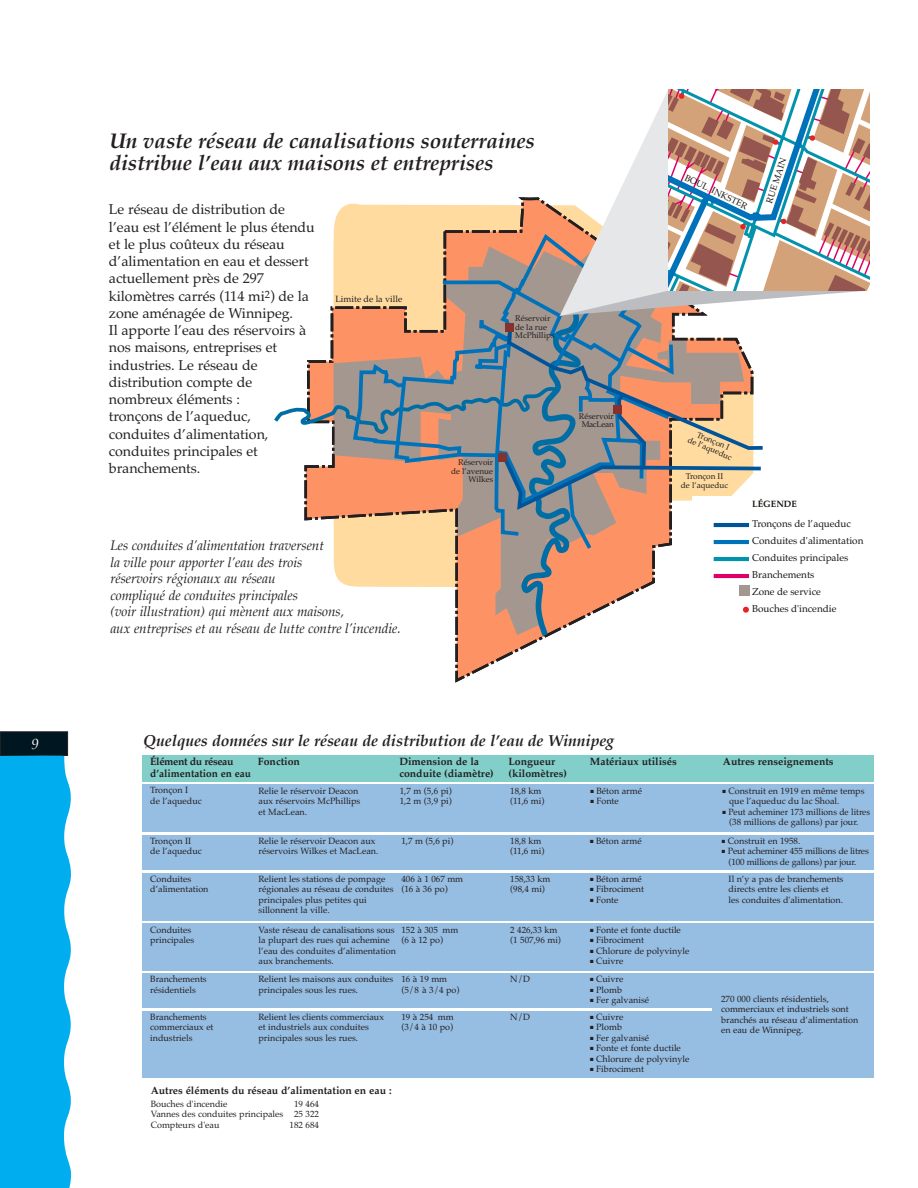
<style>
.page{position:relative;width:918px;height:1188px;background:#fff}
.page>*{position:absolute;margin:0;border:0;box-sizing:border-box;transform-origin:0 0}
.t1{font:italic 700 21px/22.5px "Palatino";letter-spacing:-.005em;color:#231f20}
.t2{font:italic 700 15.75px "Palatino";letter-spacing:-.005em;color:#231f20}
.t3{font:italic 15px "Palatino";color:#fff}
.t4{font:14.25px/17.2px "Palatino";letter-spacing:-.005em;color:#231f20}
.t5{font:italic 13.5px/16.5px "Palatino";letter-spacing:-.005em;color:#231f20}
.t6{font:700 10.5px "Palatino";color:#231f20}
.t7{font:700 10.5px "Palatino";color:#231f20;scale:.96 1}
.t8{font:700 10.5px "Palatino";letter-spacing:-.035em;color:#231f20}
.t9{font:9.9px/17.1px "Palatino";color:#181512}
.t10{font:700 9.15px "Palatino";color:#181512}
.t11{font:9px/10.5px "Palatino";color:#231f20}
.t12{font:9px/15.6px "Palatino";color:#181512}
.t13{font:9px/10.5px "Palatino";letter-spacing:-.02em;color:#231f20}
.t14{font:9px/10.5px "Palatino";color:#231f20;text-align:center;scale:.96 1}
.t15{font:8.25px/8.2px "Palatino";color:#231f20;text-align:center}
</style>
<div class="page">
<div style="left:1px;top:732px;width:66px;height:23px;background:#001722"></div>
<div style="left:0;top:731px;width:68px;height:25px;border:1px solid #231f20"></div>
<div style="left:142px;top:785px;width:731px;height:47px;background:#96bde2"></div>
<div style="left:142px;top:873px;width:731px;height:47px;background:#96bde2"></div>
<div style="left:142px;top:923px;width:731px;height:47px;background:#96bde2"></div>
<div style="left:142px;top:835px;width:731px;height:35px;background:#96bde2"></div>
<div style="left:142px;top:973px;width:731px;height:35px;background:#96bde2"></div>
<div style="left:142px;top:1011px;width:731px;height:66px;background:#96bde2"></div>
<div style="left:142px;top:755px;width:731px;height:27px;background:#82cfca"></div>
<div style="left:712px;top:999px;width:161px;height:25px;background:#96bde2"></div>
<svg style="left:455px;top:633px;width:83px;height:50px"></svg>
<svg style="left:274px;top:90px;width:596px;height:543px"></svg>
<div style="left:739px;top:586px;width:10px;height:10px;background:#a39790"></div>
<hr style="left:714px;top:574px;width:35px;height:4px;background:#dc0067">
<hr style="left:714px;top:523px;width:35px;height:4px;background:#005499">
<hr style="left:714px;top:557px;width:35px;height:4px;background:#0093ab">
<hr style="left:714px;top:540px;width:35px;height:4px;background:#0072ba">
<div style="left:0;top:755px;width:71px;height:433px;background:#00aeef"></div>
<h3 class="t3" style="left:32px;top:736px;width:9px">9</h3>
<h1 class="t1" style="left:109px;top:131px;width:427px">Un vaste réseau de canalisations souterraines distribue l’eau aux maisons et entreprises</h1>
<p class="t4" style="left:109px;top:202px;width:207px">Le réseau de distribution de l’eau est l’élément le plus étendu et le plus coûteux du réseau d’alimentation en eau et dessert actuellement près de 297 kilomètres carrés (114 mi<sup>2</sup>) de la zone aménagée de Winnipeg.<br>Il apporte l’eau des réservoirs à nos maisons, entreprises et industries. Le réseau de distribution compte de nombreux éléments :<br>tronçons de l’aqueduc, conduites d’alimentation, conduites principales et branchements.</p>
<p class="t11" style="left:335px;top:294px;width:68px">Limite de la ville</p>
<p class="t5" style="left:110px;top:538px;width:292px">Les conduites d’alimentation traversent<br>la ville pour apporter l’eau des trois<br>réservoirs régionaux au réseau<br>compliqué de conduites principales<br>(voir illustration) qui mènent aux maisons,<br>aux entreprises et au réseau de lutte contre l’incendie.</p>
<p class="t15" style="left:515px;top:315px;width:41px;text-align:left">Réservoir de la rue<br>McPhillips</p>
<p class="t15" style="left:451px;top:459px;width:44px;text-align:right">Réservoir de l’avenue<br>Wilkes</p>
<p class="t15" style="left:579px;top:413px;width:36px">Réservoir<br>MacLean</p>
<h2 class="t2" style="left:143px;top:733px;width:472px">Quelques données sur le réseau de distribution de l’eau de Winnipeg</h2>
<p class="t12" style="left:688px;top:171px;width:70px;rotate:26deg">BOUL. INKSTER</p>
<p class="t12" style="left:762px;top:200px;width:48px;rotate:-71deg">RUE MAIN</p>
<p class="t15" style="left:693px;top:429px;width:49px;rotate:23deg">Tronçon I<br>de l’aqueduc</p>
<p class="t15" style="left:681px;top:473px;width:49px">Tronçon II de l’aqueduc</p>
<p class="t10" style="left:752px;top:499px;width:46px">LÉGENDE</p>
<p class="t9" style="left:752px;top:517px;width:100px">Tronçons de l’aqueduc</p>
<p class="t9" style="left:752px;top:551px;width:98px">Conduites principales</p>
<p class="t9" style="left:752px;top:534px;width:113px">Conduites d'alimentation</p>
<p class="t12" style="left:770px;top:538px;width:103px">Conduites d'alimentation</p>
<p class="t12" style="left:770px;top:553px;width:89px">Conduites principales</p>
<p class="t9" style="left:752px;top:568px;width:64px">Branchements</p>
<p class="t12" style="left:770px;top:568px;width:58px">Branchements</p>
<p class="t12" style="left:770px;top:584px;width:78px">Zone de service<br>Bouches d'incendie</p>
<p class="t9" style="left:752px;top:585px;width:86px">Zone de service<br>Bouches d'incendie</p>
<p class="t8" style="left:150px;top:756px;width:85px">Élément du réseau</p>
<p class="t6" style="left:258px;top:756px;width:43px">Fonction</p>
<p class="t6" style="left:399px;top:756px;width:81px">Dimension de la</p>
<p class="t6" style="left:509px;top:756px;width:48px">Longueur</p>
<p class="t6" style="left:590px;top:756px;width:88px">Matériaux utilisés</p>
<p class="t6" style="left:723px;top:756px;width:112px">Autres renseignements</p>
<p class="t7" style="left:150px;top:768px;width:106px">d’alimentation en eau</p>
<p class="t6" style="left:399px;top:768px;width:96px">conduite (diamètre)</p>
<p class="t6" style="left:509px;top:768px;width:60px">(kilomètres)</p>
<p class="t11" style="left:150px;top:786px;width:53px">Tronçon I<br>de l’aqueduc</p>
<p class="t11" style="left:259px;top:787px;width:103px">Relie le réservoir Deacon aux réservoirs McPhillips et MacLean.</p>
<p class="t11" style="left:400px;top:786px;width:53px">1,7 m (5,6 pi)<br>1,2 m (3,9 pi)</p>
<p class="t11" style="left:150px;top:836px;width:53px">Tronçon II de l’aqueduc</p>
<p class="t11" style="left:150px;top:875px;width:60px">Conduites d’alimentation</p>
<p class="t11" style="left:150px;top:925px;width:46px">Conduites principales</p>
<p class="t11" style="left:150px;top:975px;width:58px">Branchements résidentiels</p>
<p class="t11" style="left:150px;top:1013px;width:65px">Branchements commerciaux et industriels</p>
<p class="t11" style="left:401px;top:836px;width:53px">1,7 m (5,6 pi)</p>
<p class="t11" style="left:401px;top:875px;width:63px">406 à 1 067 mm (16 à 36 po)</p>
<p class="t11" style="left:401px;top:925px;width:58px">152 à 305 mm (6 à 12 po)</p>
<p class="t11" style="left:401px;top:975px;width:60px">16 à 19 mm (5/8 à 3/4 po)</p>
<p class="t11" style="left:259px;top:836px;width:121px">Relie le réservoir Deacon aux réservoirs Wilkes et MacLean.</p>
<p class="t11" style="left:259px;top:875px;width:137px">Relient les stations de pompage régionales au réseau de conduites principales plus petites qui sillonnent la ville.</p>
<p class="t11" style="left:259px;top:925px;width:139px">Vaste réseau de canalisations sous la plupart des rues qui achemine l’eau des conduites d’alimentation aux branchements.</p>
<p class="t11" style="left:259px;top:975px;width:136px">Relient les maisons aux conduites principales sous les rues.</p>
<p class="t11" style="left:259px;top:1013px;width:127px">Relient les clients commerciaux et industriels aux conduites principales sous les rues.</p>
<p class="t11" style="left:401px;top:1013px;width:54px">19 à 254 mm (3/4 à 10 po)</p>
<p class="t6" style="left:151px;top:1085px;width:242px">Autres éléments du réseau d’alimentation en eau :</p>
<p class="t11" style="left:151px;top:1099px;width:78px">Bouches d'incendie</p>
<p class="t11" style="left:151px;top:1099px;width:170px;text-align:justify;text-indent:143px">19 464<br>Vannes des conduites principales 25 322<br>Compteurs d'eau</p>
<p class="t11" style="left:290px;top:1120px;width:31px">182 684</p>
<p class="t11" style="left:510px;top:786px;width:36px">18,8 km (11,6 mi)</p>
<p class="t11" style="left:590px;top:786px;width:53px">■ Béton armé</p>
<p class="t11" style="left:590px;top:797px;width:30px">■ Fonte</p>
<p class="t11" style="left:729px;top:786px;width:137px;text-indent:-7px">■ Construit en 1919 en même temps que l’aqueduc du lac Shoal.</p>
<p class="t14" style="left:722px;top:807px;width:155px">■ Peut acheminer 173 millions de litres (38 millions de gallons) par jour.</p>
<p class="t11" style="left:510px;top:836px;width:36px">18,8 km (11,6 mi)</p>
<p class="t11" style="left:510px;top:875px;width:42px">158,33 km (98,4 mi)</p>
<p class="t11" style="left:510px;top:925px;width:52px">2 426,33 km (1 507,96 mi)</p>
<p class="t11" style="left:510px;top:975px;width:21px">N/D</p>
<p class="t11" style="left:590px;top:836px;width:53px">■ Béton armé</p>
<p class="t11" style="left:590px;top:875px;width:53px">■ Béton armé</p>
<p class="t11" style="left:590px;top:885px;width:55px">■ Fibrociment</p>
<p class="t11" style="left:590px;top:896px;width:30px">■ Fonte</p>
<p class="t11" style="left:590px;top:925px;width:92px">■ Fonte et fonte ductile</p>
<p class="t11" style="left:590px;top:936px;width:55px">■ Fibrociment</p>
<p class="t11" style="left:590px;top:946px;width:101px">■ Chlorure de polyvinyle</p>
<p class="t11" style="left:590px;top:957px;width:35px">■ Cuivre</p>
<p class="t11" style="left:590px;top:975px;width:35px">■ Cuivre</p>
<p class="t11" style="left:590px;top:986px;width:33px">■ Plomb</p>
<p class="t11" style="left:590px;top:996px;width:60px">■ Fer galvanisé</p>
<p class="t11" style="left:510px;top:1013px;width:21px">N/D</p>
<p class="t11" style="left:590px;top:1013px;width:35px">■ Cuivre</p>
<p class="t11" style="left:590px;top:1023px;width:33px">■ Plomb</p>
<p class="t11" style="left:590px;top:1034px;width:60px">■ Fer galvanisé</p>
<p class="t11" style="left:590px;top:1044px;width:92px">■ Fonte et fonte ductile</p>
<p class="t11" style="left:590px;top:1055px;width:101px">■ Chlorure de polyvinyle</p>
<p class="t11" style="left:590px;top:1065px;width:55px">■ Fibrociment</p>
<p class="t11" style="left:722px;top:836px;width:80px">■ Construit en 1958.</p>
<p class="t13" style="left:729px;top:847px;width:142px;text-indent:-7px">■ Peut acheminer 455 millions de litres (100 millions de gallons) par jour.</p>
<p class="t11" style="left:729px;top:875px;width:116px">Il n’y a pas de branchements directs entre les clients et<br>les conduites d'alimentation.</p>
<p class="t11" style="left:721px;top:994px;width:139px">270 000 clients résidentiels, commerciaux et industriels sont branchés au réseau d’alimentation en eau de Winnipeg.</p>
</div>
